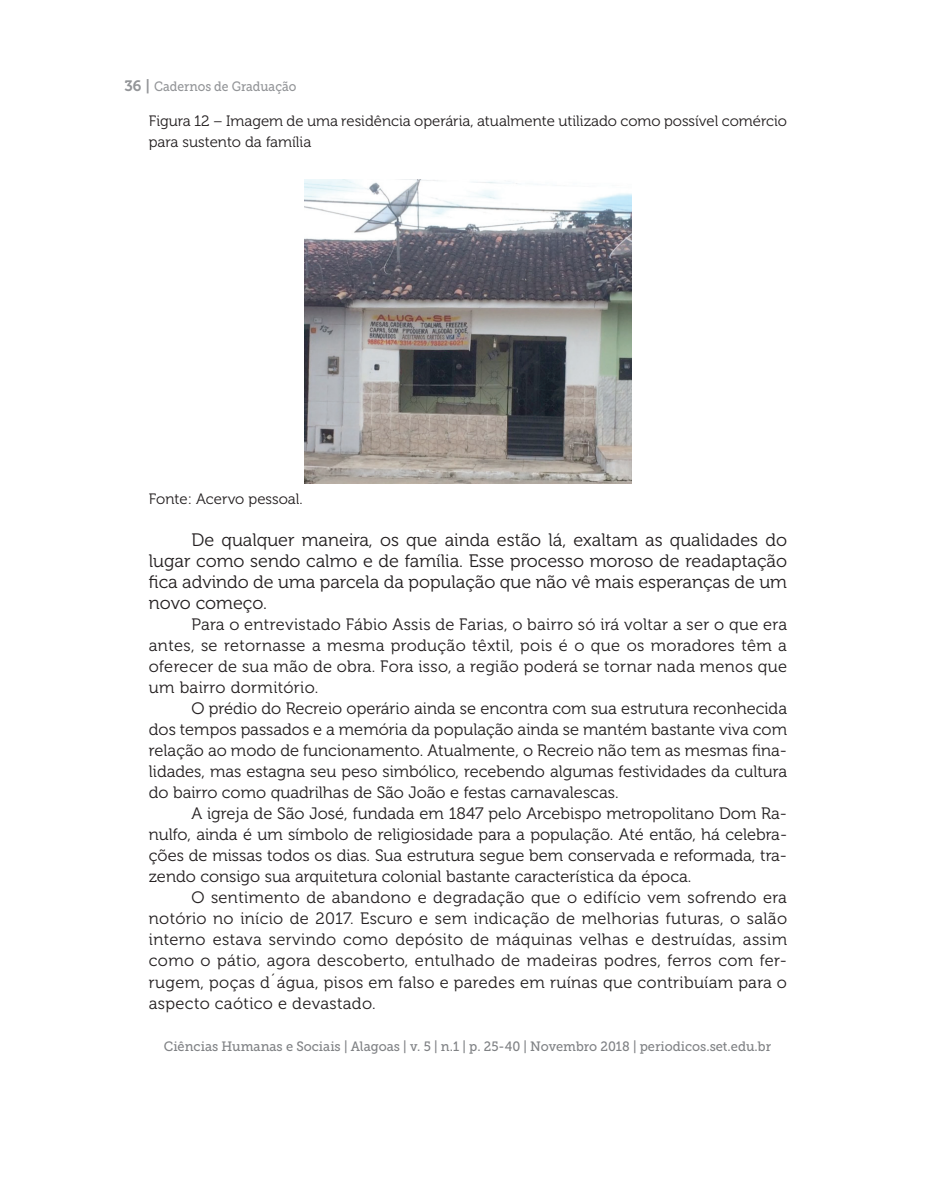
<style>
.page{position:relative;width:936px;height:1191px;background:#fff}
.page>*{position:absolute;margin:0;border:0;box-sizing:border-box;transform-origin:0 0}
.t1{font:18px/21px "Museo 300";color:#231f20;text-align:justify}
.t2{font:16.5px/21px "Museo 300";color:#231f20;text-align:justify}
.t3{font:15px/21px "Museo 300";color:#231f20}
.t4{font:13.5px "Museo Slab 500";color:#808285;scale:.95 1}
.t5{font:13.5px "Museo Slab 500";color:#939598;scale:.9 1}
.s1{font-family:"Museo 700";font-size:15px}
</style>
<div class="page">
<img style="left:305px;top:180px;width:326px;height:303px">
<p class="t5" style="left:124px;top:79px;width:192px"><span class="s1">36 |</span> Cadernos de Graduação</p>
<p class="t3" style="left:149px;top:111px;width:639px">Figura 12 – Imagem de uma residência operária, atualmente utilizado como possível comércio para sustento da família</p>
<p class="t3" style="left:149px;top:489px;width:155px">Fonte: Acervo pessoal.</p>
<p class="t1" style="left:149px;top:530px;width:639px;text-indent:43px">De qualquer maneira, os que ainda estão lá, exaltam as qualidades do lugar como sendo calmo e de família. Esse processo moroso de readaptação fica advindo de uma parcela da população que não vê mais esperanças de um novo começo.</p>
<p class="t2" style="left:149px;top:614px;width:639px;text-indent:43px">Para o entrevistado Fábio Assis de Farias, o bairro só irá voltar a ser o que era antes, se retornasse a mesma produção têxtil, pois é o que os moradores têm a oferecer de sua mão de obra. Fora isso, a região poderá se tornar nada menos que um bairro dormitório.</p>
<p class="t2" style="left:149px;top:698px;width:639px;text-indent:43px">O prédio do Recreio operário ainda se encontra com sua estrutura reconhecida dos tempos passados e a memória da população ainda se mantém bastante viva com relação ao modo de funcionamento. Atualmente, o Recreio não tem as mesmas fina&shy;lidades, mas estagna seu peso simbólico, recebendo algumas festividades da cultura do bairro como quadrilhas de São João e festas carnavalescas.</p>
<p class="t2" style="left:149px;top:803px;width:639px;text-indent:43px">A igreja de São José, fundada em 1847 pelo Arcebispo metropolitano Dom Ra&shy;nulfo, ainda é um símbolo de religiosidade para a população. Até então, há celebra&shy;ções de missas todos os dias. Sua estrutura segue bem conservada e reformada, tra&shy;zendo consigo sua arquitetura colonial bastante característica da época.</p>
<p class="t2" style="left:149px;top:887px;width:639px;text-indent:43px">O sentimento de abandono e degradação que o edifício vem sofrendo era notório no início de 2017. Escuro e sem indicação de melhorias futuras, o salão interno estava servindo como depósito de máquinas velhas e destruídas, assim como o pátio, agora descoberto, entulhado de madeiras podres, ferros com fer&shy;rugem, poças d´água, pisos em falso e paredes em ruínas que contribuíam para o aspecto caótico e devastado.</p>
<p class="t4" style="left:164px;top:1039px;width:640px">Ciências Humanas e Sociais | Alagoas | v. 5 | n.1 | p. 25-40 | Novembro 2018 | periodicos.set.edu.br</p>
</div>
